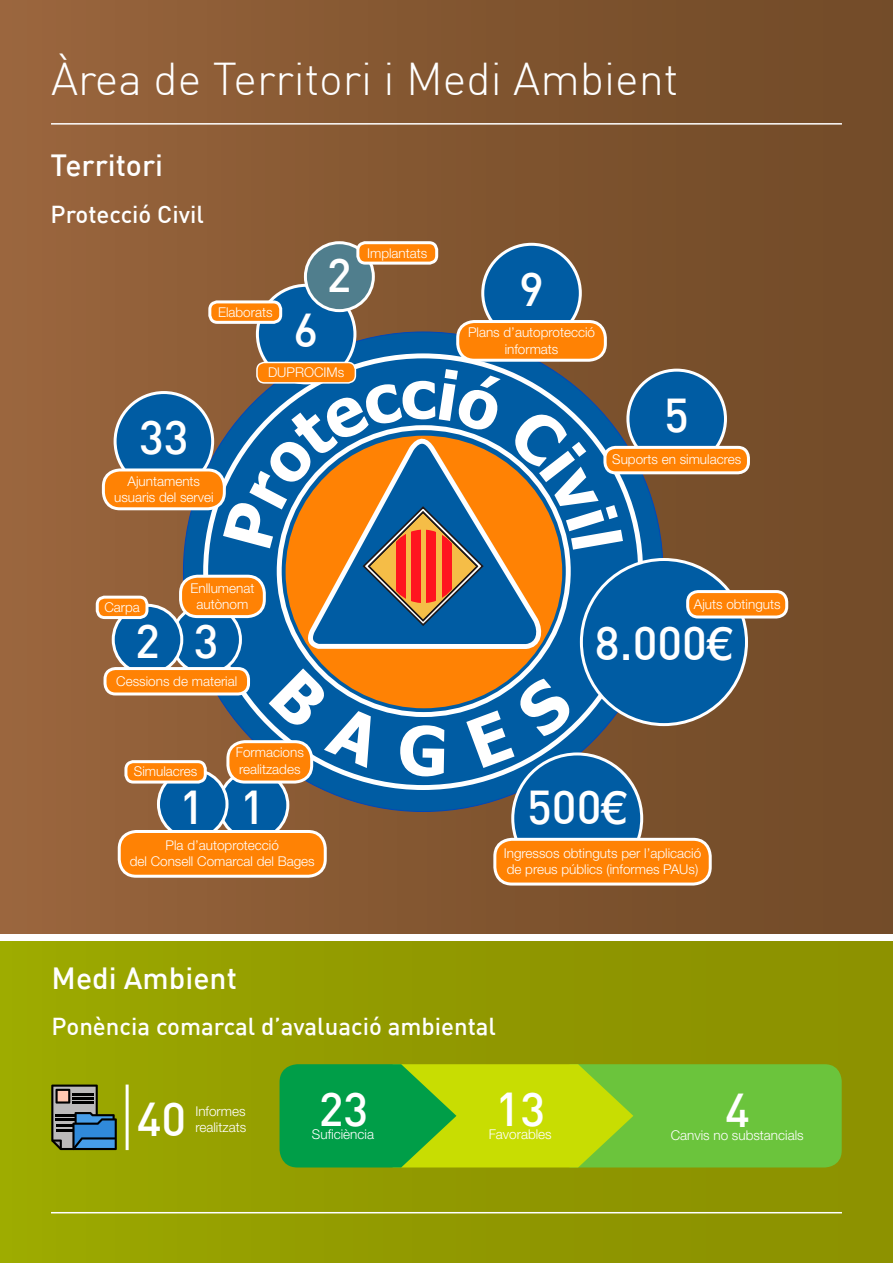
<style>
.page{position:relative;width:893px;height:1263px;background:#fff}
.page>*{position:absolute;margin:0;border:0;box-sizing:border-box;transform-origin:0 0}
.t1{font:500 46.5px "DIN";color:#fff}
.t2{font:300 45px "DIN";color:#fff}
.t3{font:500 30px "DIN";color:#fff}
.t4{font:500 24px "DIN";color:#fff}
.t5{font:300 13.5px/16.2px "Helvetica Neue LT Std";color:#fff;text-align:center}
.s1{font-family:"Helvetica Neue LT Std"}
</style>
<div class="page">
<div style="left:0;top:0;width:893px;height:1263px;background:linear-gradient(to right,#99653d,#704a27)"></div>
<div style="left:0;top:938px;width:893px;height:325px;background:linear-gradient(to right,#9ba700,#8a8e00)"></div>
<hr style="left:51px;top:123px;width:791px;height:2px;background:#fff">
<hr style="left:51px;top:1212px;width:791px;height:1px;background:#fff">
<svg style="left:280px;top:1064px;width:562px;height:103px;background:#6cc12c"></svg>
<div style="left:183px;top:332px;width:480px;height:479px;background:#005ca3;border-radius:50%"></div>
<svg style="left:288px;top:627px;width:272px;height:81px;fill:#ff8204"></svg>
<svg style="left:306px;top:627px;width:236px;height:24px"></svg>
<div style="left:115px;top:392px;width:98px;height:98px;background:#005ca3;border-radius:50%"></div>
<div style="left:114px;top:391px;width:100px;height:101px;border:3px solid #fff;border-radius:50%"></div>
<div style="left:103px;top:470px;width:121px;height:39px;background:#ff8204;border-radius:16px"></div>
<div style="left:102px;top:468px;width:124px;height:42px;border:3px solid #fff;border-radius:16px"></div>
<div style="left:257px;top:285px;width:98px;height:98px;background:#005ca3;border-radius:50%"></div>
<div style="left:256px;top:284px;width:100px;height:100px;border:3px solid #fff;border-radius:50%"></div>
<div style="left:257px;top:362px;width:98px;height:21px;background:#ff8204;border-radius:8px"></div>
<div style="left:256px;top:362px;width:100px;height:22px;border:2px solid #fff;border-radius:8px"></div>
<div style="left:483px;top:244px;width:97px;height:98px;background:#005ca3;border-radius:50%"></div>
<div style="left:481px;top:243px;width:101px;height:100px;border:3px solid #fff;border-radius:50%"></div>
<div style="left:458px;top:321px;width:147px;height:39px;background:#ff8204;border-radius:16px"></div>
<div style="left:456px;top:320px;width:151px;height:42px;border:3px solid #fff;border-radius:16px"></div>
<div style="left:305px;top:243px;width:68px;height:68px;background:#507e8d;border-radius:50%"></div>
<div style="left:304px;top:241px;width:71px;height:71px;border:3px solid #fff;border-radius:50%"></div>
<div style="left:358px;top:243px;width:79px;height:20px;background:#ff8204;border-radius:8px"></div>
<div style="left:356px;top:241px;width:82px;height:24px;border:3px solid #fff;border-radius:8px"></div>
<div style="left:628px;top:370px;width:97px;height:98px;background:#005ca3;border-radius:50%"></div>
<div style="left:626px;top:369px;width:101px;height:100px;border:3px solid #fff;border-radius:50%"></div>
<div style="left:172px;top:605px;width:68px;height:69px;background:#005ca3;border-radius:50%"></div>
<div style="left:605px;top:447px;width:143px;height:26px;background:#ff8204;border-radius:10px"></div>
<div style="left:603px;top:446px;width:147px;height:28px;border:3px solid #fff;border-radius:10px"></div>
<div style="left:113px;top:605px;width:69px;height:69px;background:#005ca3;border-radius:50%"></div>
<div style="left:112px;top:604px;width:71px;height:71px;border:3px solid #fff;border-radius:50%"></div>
<div style="left:105px;top:668px;width:144px;height:26px;background:#ff8204;border-radius:10px"></div>
<div style="left:104px;top:667px;width:146px;height:28px;border:3px solid #fff;border-radius:10px"></div>
<div style="left:97px;top:597px;width:50px;height:20px;background:#ff8204;border-radius:8px"></div>
<div style="left:96px;top:596px;width:52px;height:23px;border:3px solid #fff;border-radius:8px"></div>
<div style="left:181px;top:576px;width:83px;height:41px;background:#ff8204;border-radius:17px"></div>
<div style="left:179px;top:575px;width:87px;height:43px;border:3px solid #fff;border-radius:17px"></div>
<div style="left:513px;top:754px;width:129px;height:129px;background:#005ca3;border-radius:50%"></div>
<div style="left:495px;top:839px;width:215px;height:45px;background:#ff8204;border-radius:17px"></div>
<div style="left:493px;top:838px;width:219px;height:47px;border:3px solid #fff;border-radius:17px"></div>
<div style="left:581px;top:559px;width:165px;height:166px;background:#005ca3;border-radius:50%"></div>
<div style="left:688px;top:591px;width:99px;height:26px;background:#ff8204;border-radius:10px"></div>
<div style="left:686px;top:590px;width:102px;height:28px;border:3px solid #fff;border-radius:10px"></div>
<div style="left:219px;top:771px;width:69px;height:68px;background:#005ca3;border-radius:50%"></div>
<div style="left:158px;top:770px;width:69px;height:68px;background:#005ca3;border-radius:50%"></div>
<div style="left:157px;top:768px;width:71px;height:72px;border:3px solid #fff;border-radius:50%"></div>
<div style="left:126px;top:762px;width:79px;height:20px;background:#ff8204;border-radius:8px"></div>
<div style="left:124px;top:760px;width:83px;height:23px;border:3px solid #fff;border-radius:8px"></div>
<div style="left:228px;top:742px;width:84px;height:40px;background:#ff8204;border-radius:17px"></div>
<div style="left:226px;top:740px;width:87px;height:43px;border:3px solid #fff;border-radius:17px"></div>
<div style="left:119px;top:831px;width:206px;height:45px;background:#ff8204;border-radius:17px"></div>
<div style="left:118px;top:830px;width:209px;height:48px;border:3px solid #fff;border-radius:17px"></div>
<svg style="left:51px;top:1084px;width:66px;height:66px;background:#5c726c"></svg>
<hr style="left:126px;top:1084px;width:3px;height:66px;background:#fff">
<div style="left:0;top:934px;width:893px;height:7px;background:#fff"></div>
<div style="left:210px;top:302px;width:71px;height:20px;background:#ff8204;border-radius:8px"></div>
<div style="left:208px;top:300px;width:74px;height:24px;border:3px solid #fff;border-radius:8px"></div>
<svg style="left:223px;top:369px;width:400px;height:258px"></svg>
<svg style="left:269px;top:668px;width:117px;height:100px"></svg>
<svg style="left:466px;top:675px;width:110px;height:93px"></svg>
<h2 class="t2" style="left:51px;top:51px;width:629px">Àrea de Territori i Medi Ambient</h2>
<h3 class="t3" style="left:51px;top:146px;width:114px">Territori</h3>
<h3 class="t4" style="left:51px;top:199px;width:155px">Protecció Civil</h3>
<h1 class="t1" style="left:327px;top:245px;width:26px">2</h1>
<p class="t5" style="left:218px;top:304px;width:56px">Elaborats</p>
<h1 class="t1" style="left:293px;top:301px;width:26px">6</h1>
<p class="t5" style="left:268px;top:364px;width:78px">DUPROCIMs</p>
<h1 class="t1" style="left:139px;top:408px;width:51px">33</h1>
<p class="t5" style="left:114px;top:473px;width:101px">Ajuntaments usuaris del servei</p>
<p class="t5" style="left:367px;top:244px;width:62px">Implantats</p>
<p class="t5" style="left:104px;top:599px;width:37px">Carpa</p>
<h1 class="t1" style="left:135px;top:611px;width:26px">2</h1>
<p class="t5" style="left:190px;top:579px;width:66px">Enllumenat autònom</p>
<h1 class="t1" style="left:194px;top:611px;width:26px">3</h1>
<p class="t5" style="left:116px;top:673px;width:123px">Cessions de material</p>
<p class="t5" style="left:134px;top:763px;width:65px">Simulacres</p>
<h1 class="t1" style="left:179px;top:777px;width:26px">1</h1>
<p class="t5" style="left:236px;top:744px;width:70px;text-align:left">Formacions realitzades</p>
<h1 class="t1" style="left:240px;top:777px;width:26px">1</h1>
<p class="t5" style="left:130px;top:837px;width:187px">Pla d’autoprotecció<br>del Consell Comarcal del Bages</p>
<h1 class="t1" style="left:519px;top:260px;width:26px">9</h1>
<p class="t5" style="left:468px;top:324px;width:129px">Plans d’autoprotecció informats</p>
<h1 class="t1" style="left:664px;top:385px;width:26px">5</h1>
<p class="t5" style="left:612px;top:451px;width:131px">Suports en simulacres</p>
<p class="t5" style="left:694px;top:596px;width:88px">Ajuts obtinguts</p>
<h1 class="t1" style="left:595px;top:613px;width:139px">8.000<span class="s1">€</span></h1>
<h1 class="t1" style="left:527px;top:777px;width:102px">500<span class="s1">€</span></h1>
<p class="t5" style="left:504px;top:845px;width:199px;text-align:left">Ingressos obtinguts per l’aplicació de preus públics (informes PAUs)</p>
<h3 class="t3" style="left:52px;top:959px;width:187px">Medi Ambient</h3>
<h3 class="t4" style="left:52px;top:1011px;width:446px">Ponència comarcal d’avaluació ambiental</h3>
<h1 class="t1" style="left:137px;top:1089px;width:51px">40</h1>
<p class="t5" style="left:195px;top:1102px;width:52px;text-align:left">Informes realitzats</p>
<h1 class="t1" style="left:319px;top:1080px;width:51px">23</h1>
<p class="t5" style="left:312px;top:1126px;width:64px">Suficiència</p>
<h1 class="t1" style="left:496px;top:1079px;width:51px">13</h1>
<p class="t5" style="left:489px;top:1125px;width:65px">Favorables</p>
<h1 class="t1" style="left:725px;top:1080px;width:26px">4</h1>
<p class="t5" style="left:671px;top:1126px;width:135px">Canvis no substancials</p>
</div>
